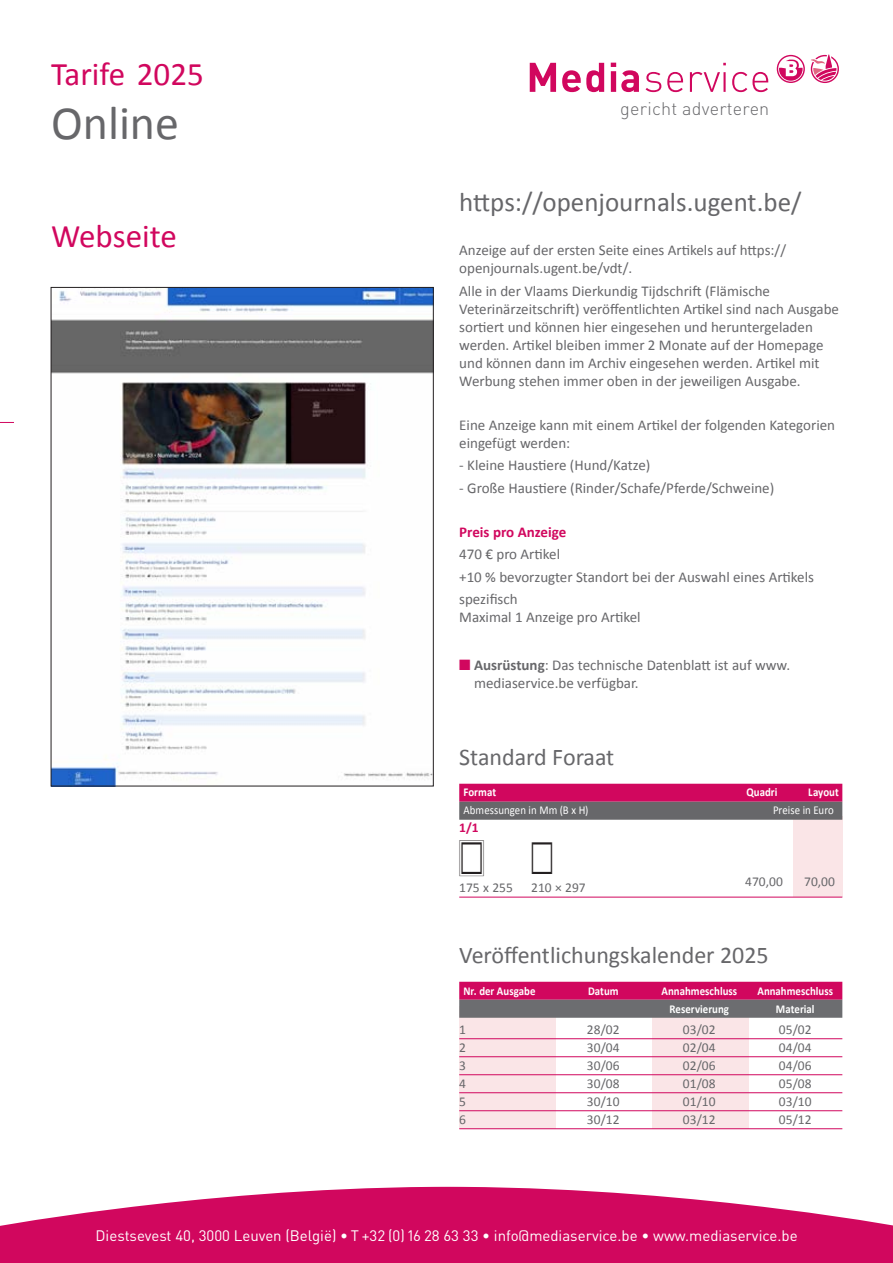
<style>
.page{position:relative;width:893px;height:1263px;background:#fff}
.page>*{position:absolute;margin:0;border:0;box-sizing:border-box;transform-origin:0 0}
.t1{font:48px "Calibri";color:#67676a}
.t2{font:45px "Media Service Formaten";color:#231f20;scale:.9 1}
.t3{font:33px "Calibri";color:#d1075e}
.t4{font:27px "Calibri";color:#67676a}
.t5{font:24px "Calibri";color:#67676a}
.t6{font:300 18px "DINOT";letter-spacing:.015em;color:#67676a}
.t7{font:15px/18px "Calibri";color:#67676a}
.t8{font:15px "DINOT";color:#fff}
.t9{font:700 15px "Calibri";color:#d1075e}
.t10{font:13.5px "Calibri";color:#67676a}
.t11{font:700 13.5px "Calibri";color:#d1075e}
.t12{font:700 12px "Calibri";letter-spacing:.005em;color:#fff;scale:.9 1}
.t13{font:12px "Calibri";letter-spacing:.005em;color:#fff;scale:.9 1}
.s1{color:#d1075e}
.s2{font-weight:700}
</style>
<div class="page">
<div style="left:793px;top:816px;width:49px;height:81px;background:#fae5e7"></div>
<div style="left:459px;top:784px;width:383px;height:18px;background:#d1075e"></div>
<div style="left:459px;top:802px;width:383px;height:18px;background:#67676a"></div>
<hr style="left:459px;top:897px;width:383px;height:1px;background:#d1075e">
<img style="left:53px;top:289px;width:379px;height:495px">
<div style="left:459px;top:1006px;width:97px;height:123px;background:#fae5e7"></div>
<div style="left:652px;top:1006px;width:96px;height:123px;background:#fae5e7"></div>
<div style="left:459px;top:982px;width:383px;height:18px;background:#d1075e"></div>
<div style="left:459px;top:1000px;width:383px;height:18px;background:#6c6d70"></div>
<hr style="left:459px;top:1038px;width:383px;height:1px;background:#d1075e">
<hr style="left:459px;top:1056px;width:383px;height:1px;background:#d1075e">
<hr style="left:459px;top:1074px;width:383px;height:1px;background:#d1075e">
<hr style="left:459px;top:1092px;width:383px;height:1px;background:#d1075e">
<hr style="left:459px;top:1110px;width:383px;height:1px;background:#d1075e">
<hr style="left:459px;top:1128px;width:383px;height:1px;background:#d1075e">
<svg style="left:0;top:1187px;width:893px;height:76px;fill:#d1075e"></svg>
<svg style="left:530px;top:63px;width:26px;height:29px"></svg>
<svg style="left:562px;top:63px;width:42px;height:29px"></svg>
<svg style="left:611px;top:63px;width:28px;height:29px"></svg>
<svg style="left:646px;top:72px;width:15px;height:20px"></svg>
<svg style="left:667px;top:72px;width:16px;height:20px"></svg>
<svg style="left:690px;top:72px;width:30px;height:20px"></svg>
<hr style="left:723px;top:72px;width:3px;height:20px;background:#d1075e">
<svg style="left:732px;top:72px;width:36px;height:20px"></svg>
<svg style="left:777px;top:54px;width:62px;height:29px"></svg>
<svg style="left:0;top:422px;width:14px;height:1px"></svg>
<h3 class="t3" style="left:51px;top:52px;width:154px">Tarife 2025</h3>
<h1 class="t1" style="left:51px;top:90px;width:130px">Online</h1>
<h3 class="t3" style="left:51px;top:214px;width:127px">Webseite</h3>
<p class="t6" style="left:620px;top:98px;width:151px">gericht adverteren</p>
<h3 class="t4" style="left:459px;top:184px;width:344px">https://openjournals.ugent.be/</h3>
<p class="t7" style="left:459px;top:241px;width:328px">Anzeige auf der ersten Seite eines Artikels auf https:// openjournals.ugent.be/vdt/.</p>
<p class="t7" style="left:459px;top:281px;width:381px">Alle in der Vlaams Dierkundig Tijdschrift (Flämische Veterinärzeitschrift) veröffentlichten Artikel sind nach Ausgabe sortiert und können hier eingesehen und heruntergeladen werden. Artikel bleiben immer 2 Monate auf der Homepage und können dann im Archiv eingesehen werden. Artikel mit Werbung stehen immer oben in der jeweiligen Ausgabe.</p>
<p class="t7" style="left:459px;top:416px;width:377px">Eine Anzeige kann mit einem Artikel der folgenden Kategorien eingefügt werden:</p>
<p class="t7" style="left:459px;top:456px;width:193px">- Kleine Haustiere (Hund/Katze)</p>
<p class="t7" style="left:459px;top:478px;width:317px">- Große Haustiere (Rinder/Schafe/Pferde/Schweine)</p>
<p class="t9" style="left:459px;top:521px;width:108px">Preis pro Anzeige</p>
<p class="t7" style="left:459px;top:543px;width:356px;line-height:22.2px">470 € pro Artikel<br>+10 % bevorzugter Standort bei der Auswahl eines Artikels spezifisch</p>
<p class="t7" style="left:459px;top:607px;width:183px">Maximal 1 Anzeige pro Artikel</p>
<p class="t7" style="left:474px;top:656px;width:318px;text-indent:-15px"><span class="s1">■</span> <span class="s2">Ausrüstung</span>: Das technische Datenblatt ist auf www. mediaservice.be verfügbar.</p>
<h3 class="t5" style="left:459px;top:740px;width:157px">Standard Foraat</h3>
<p class="t12" style="left:463px;top:784px;width:38px">Format</p>
<p class="t12" style="left:746px;top:784px;width:36px">Quadri</p>
<p class="t12" style="left:808px;top:784px;width:35px">Layout</p>
<p class="t13" style="left:463px;top:802px;width:140px">Abmessungen in Mm (B x H)</p>
<p class="t13" style="left:773px;top:802px;width:69px">Preise in Euro</p>
<p class="t11" style="left:459px;top:818px;width:21px">1/1</p>
<h2 class="t2" style="left:459px;top:833px;width:106px">a A</h2>
<p class="t10" style="left:459px;top:879px;width:55px">175 x 255</p>
<p class="t10" style="left:531px;top:879px;width:56px">210 × 297</p>
<p class="t10" style="left:745px;top:873px;width:39px">470,00</p>
<p class="t10" style="left:804px;top:873px;width:32px">70,00</p>
<h3 class="t5" style="left:459px;top:938px;width:311px">Veröffentlichungskalender 2025</h3>
<p class="t12" style="left:463px;top:982px;width:82px">Nr. der Ausgabe</p>
<p class="t12" style="left:588px;top:982px;width:35px">Datum</p>
<p class="t12" style="left:661px;top:982px;width:86px">Annahmeschluss</p>
<p class="t12" style="left:757px;top:982px;width:86px">Annahmeschluss</p>
<p class="t12" style="left:669px;top:1000px;width:68px">Reservierung</p>
<p class="t12" style="left:776px;top:1000px;width:44px">Material</p>
<p class="t10" style="left:459px;top:1020px;width:8px">1</p>
<p class="t10" style="left:587px;top:1020px;width:34px">28/02</p>
<p class="t10" style="left:683px;top:1020px;width:34px">03/02</p>
<p class="t10" style="left:779px;top:1020px;width:34px">05/02</p>
<p class="t10" style="left:459px;top:1038px;width:8px">2</p>
<p class="t10" style="left:587px;top:1038px;width:34px">30/04</p>
<p class="t10" style="left:683px;top:1038px;width:34px">02/04</p>
<p class="t10" style="left:779px;top:1038px;width:34px">04/04</p>
<p class="t10" style="left:459px;top:1056px;width:8px">3</p>
<p class="t10" style="left:587px;top:1056px;width:34px">30/06</p>
<p class="t10" style="left:683px;top:1056px;width:34px">02/06</p>
<p class="t10" style="left:779px;top:1056px;width:34px">04/06</p>
<p class="t10" style="left:459px;top:1074px;width:8px">4</p>
<p class="t10" style="left:587px;top:1074px;width:34px">30/08</p>
<p class="t10" style="left:683px;top:1074px;width:34px">01/08</p>
<p class="t10" style="left:779px;top:1074px;width:34px">05/08</p>
<p class="t10" style="left:459px;top:1092px;width:8px">5</p>
<p class="t10" style="left:587px;top:1092px;width:34px">30/10</p>
<p class="t10" style="left:683px;top:1092px;width:34px">01/10</p>
<p class="t10" style="left:779px;top:1092px;width:34px">03/10</p>
<p class="t10" style="left:459px;top:1110px;width:8px">6</p>
<p class="t10" style="left:587px;top:1110px;width:34px">30/12</p>
<p class="t10" style="left:683px;top:1110px;width:34px">03/12</p>
<p class="t10" style="left:779px;top:1110px;width:34px">05/12</p>
<p class="t8" style="left:96px;top:1226px;width:704px">Diestsevest 40, 3000 Leuven (België) • T +32 (0)16 28 63 33 • info@mediaservice.be • www.mediaservice.be</p>
</div>
